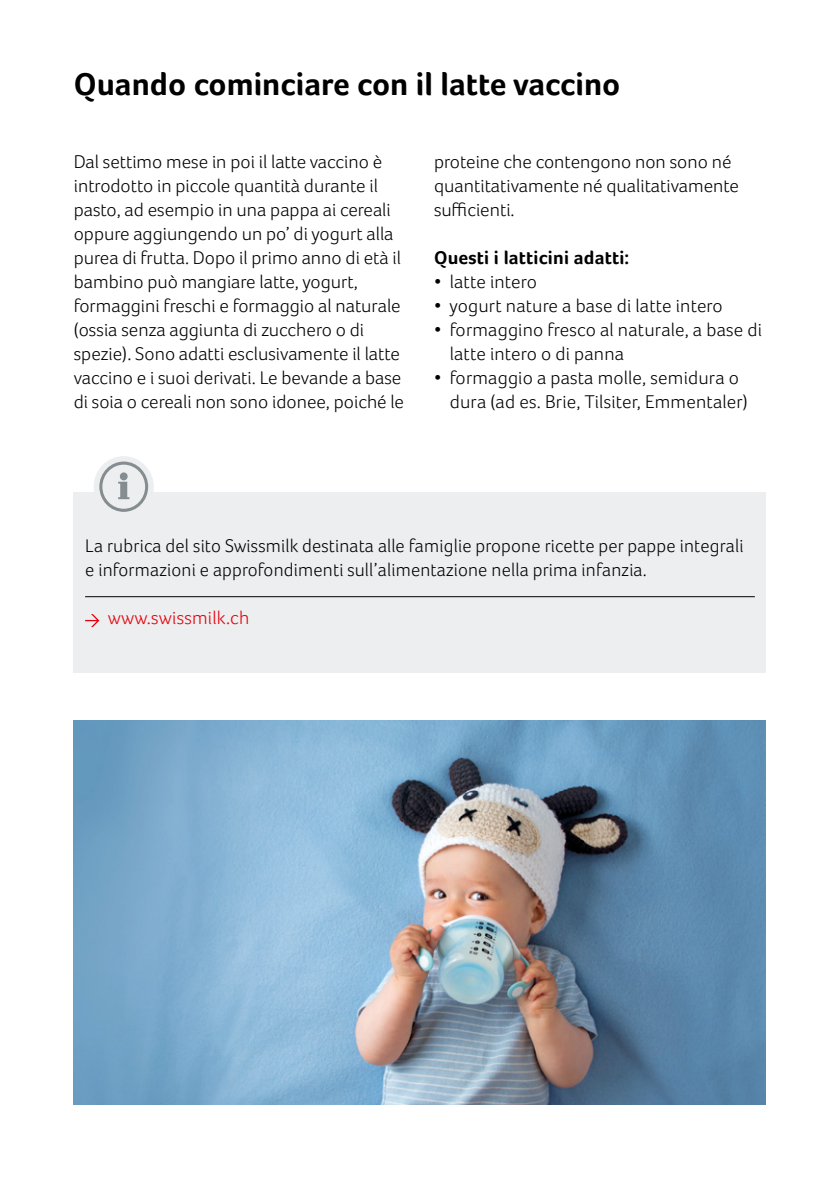
<style>
.page{position:relative;width:840px;height:1191px;background:#fff}
.page>*{position:absolute;margin:0;border:0;box-sizing:border-box;transform-origin:0 0}
.t1{font:700 32.4px "Foco";color:#000}
.t2{font:300 19px/24px "Foco";color:#000}
.t3{font:700 19px "Foco";letter-spacing:.01em;color:#000}
.t4{font:300 19px "Foco";letter-spacing:.01em;color:#e3000b}
</style>
<div class="page">
<img style="left:74px;top:720px;width:690px;height:384px">
<div style="left:74px;top:492px;width:691px;height:180px;background:#eceeef"></div>
<div style="left:94px;top:456px;width:60px;height:61px;background:#eceeef;border-radius:50%"></div>
<svg style="left:99px;top:461px;width:49px;height:51px"></svg>
<div style="left:120px;top:472px;width:8px;height:8px;background:#868d91;border-radius:50%"></div>
<hr style="left:85px;top:596px;width:669px;height:1px;background:#000">
<svg style="left:85px;top:614px;width:14px;height:13px"></svg>
<h1 class="t1" style="left:74px;top:65px;width:548px">Quando cominciare con il latte vaccino</h1>
<p class="t2" style="left:74px;top:149px;width:331px">Dal settimo mese in poi il latte vaccino è introdotto in piccole quantità durante il pasto, ad esempio in una pappa ai cereali oppure aggiungendo un po’ di yogurt alla purea di frutta. Dopo il primo anno di età il bambino può mangiare latte, yogurt, formaggini freschi e formaggio al naturale (ossia senza aggiunta di zucchero o di spezie). Sono adatti esclusivamente il latte vaccino e i suoi derivati. Le bevande a base di soia o cereali non sono idonee, poiché le</p>
<p class="t2" style="left:434px;top:149px;width:306px">proteine che contengono non sono né quantitativamente né qualitativamente sufficienti.</p>
<p class="t3" style="left:434px;top:246px;width:196px">Questi i latticini adatti:</p>
<p class="t2" style="left:434px;top:269px;width:104px">• latte intero</p>
<p class="t2" style="left:434px;top:293px;width:290px">• yogurt nature a base di latte intero</p>
<p class="t2" style="left:449px;top:317px;width:313px;text-indent:-16px">• formaggino fresco al naturale, a base di latte intero o di panna</p>
<p class="t2" style="left:449px;top:365px;width:299px;text-indent:-16px">• formaggio a pasta molle, semidura o dura (ad es. Brie, Tilsiter, Emmentaler)</p>
<p class="t2" style="left:85px;top:533px;width:659px">La rubrica del sito Swissmilk destinata alle famiglie propone ricette per pappe integrali e informazioni e approfondimenti sull’alimentazione nella prima infanzia.</p>
<p class="t4" style="left:108px;top:607px;width:143px">www.swissmilk.ch</p>
</div>
